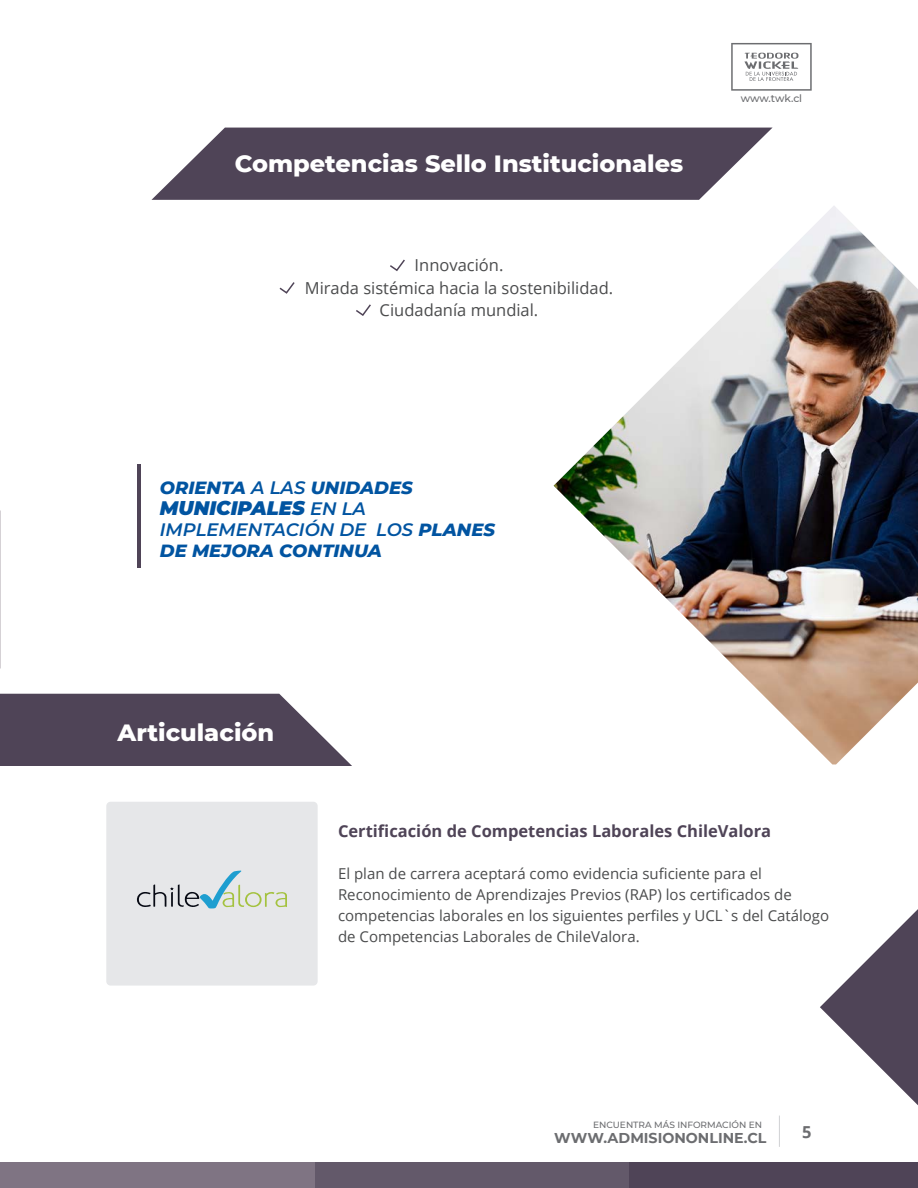
<style>
.page{position:relative;width:918px;height:1188px;background:#fff}
.page>*{position:absolute;margin:0;border:0;box-sizing:border-box;transform-origin:0 0}
.t1{font:800 24px "Montserrat";color:#fff}
.t2{font:italic 900 19.5px "Montserrat";color:#0154a1}
.t3{font:italic 800 18px/21px "Montserrat";color:#0154a1}
.t4{font:16.5px "Open Sans";color:#4b4c4d}
.t5{font:700 16.5px "Open Sans";color:#4f4457}
.t6{font:700 16.5px "Open Sans";color:#6c6d70}
.t7{font:15px/21px "Open Sans";color:#4b4c4d}
.t8{font:700 14.25px "Montserrat";color:#6c6d70}
.t9{font:500 10.5px "Montserrat";letter-spacing:-.01em;color:#6c6d70}
.t10{font:500 9px "Montserrat";color:#6c6d70}
.s1{font-weight:600}
.s2{font-weight:600;font-size:18px}
</style>
<div class="page">
<svg style="left:731px;top:43px;width:81px;height:48px"></svg>
<svg style="left:820px;top:909px;width:98px;height:196px"></svg>
<img style="left:554px;top:206px;width:364px;height:558px">
<div style="left:106px;top:802px;width:212px;height:184px;background:#e6e7e9;border-radius:4px"></div>
<svg style="left:137px;top:871px;width:150px;height:38px"></svg>
<svg style="left:151px;top:128px;width:621px;height:72px;background:#645a6b"></svg>
<svg style="left:0;top:694px;width:352px;height:72px;background:#615768"></svg>
<img style="left:0;top:698px;width:1px;height:464px">
<hr style="left:779px;top:1116px;width:1px;height:31px;background:#d1d2d4">
<div style="left:629px;top:1162px;width:289px;height:26px;background:#4f4457"></div>
<div style="left:314px;top:1162px;width:315px;height:26px;background:#63596a"></div>
<div style="left:0;top:1162px;width:314px;height:26px;background:#7f7483"></div>
<svg style="left:390px;top:259px;width:15px;height:12px"></svg>
<svg style="left:279px;top:282px;width:16px;height:12px"></svg>
<svg style="left:356px;top:304px;width:15px;height:12px"></svg>
<hr style="left:137px;top:465px;width:4px;height:103px;background:#4f4457">
<p class="t1" style="left:235px;top:146px;width:450px">Competencias Sello Institucionales</p>
<p class="t4" style="left:415px;top:254px;width:90px">Innovación.</p>
<p class="t4" style="left:305px;top:276px;width:310px">Mirada sistémica hacia la sostenibilidad.</p>
<p class="t4" style="left:380px;top:299px;width:160px">Ciudadanía mundial.</p>
<p class="t9" style="left:741px;top:91px;width:63px">www.twk.cl</p>
<p class="t3" style="left:160px;top:476px;width:255px">ORIENTA <span class="s1">A LAS</span> UNIDADES</p>
<p class="t2" style="left:160px;top:493px;width:208px">MUNICIPALES <span class="s2">EN LA</span></p>
<p class="t3" style="left:160px;top:518px;width:337px"><span class="s1">IMPLEMENTACIÓN DE LOS</span> PLANES<br>DE MEJORA CONTINUA</p>
<p class="t1" style="left:118px;top:715px;width:158px">Articulación</p>
<p class="t5" style="left:338px;top:819px;width:435px">Certificación de Competencias Laborales ChileValora</p>
<p class="t7" style="left:338px;top:863px;width:493px">El plan de carrera aceptará como evidencia suficiente para el Reconocimiento de Aprendizajes Previos (RAP) los certificados de competencias laborales en los siguientes perfiles y UCL`s del Catálogo de Competencias Laborales de ChileValora.</p>
<p class="t10" style="left:593px;top:1119px;width:171px">ENCUENTRA MÁS INFORMACIÓN EN</p>
<p class="t8" style="left:554px;top:1128px;width:214px">WWW.ADMISIONONLINE.CL</p>
<p class="t6" style="left:802px;top:1120px;width:11px">5</p>
</div>
